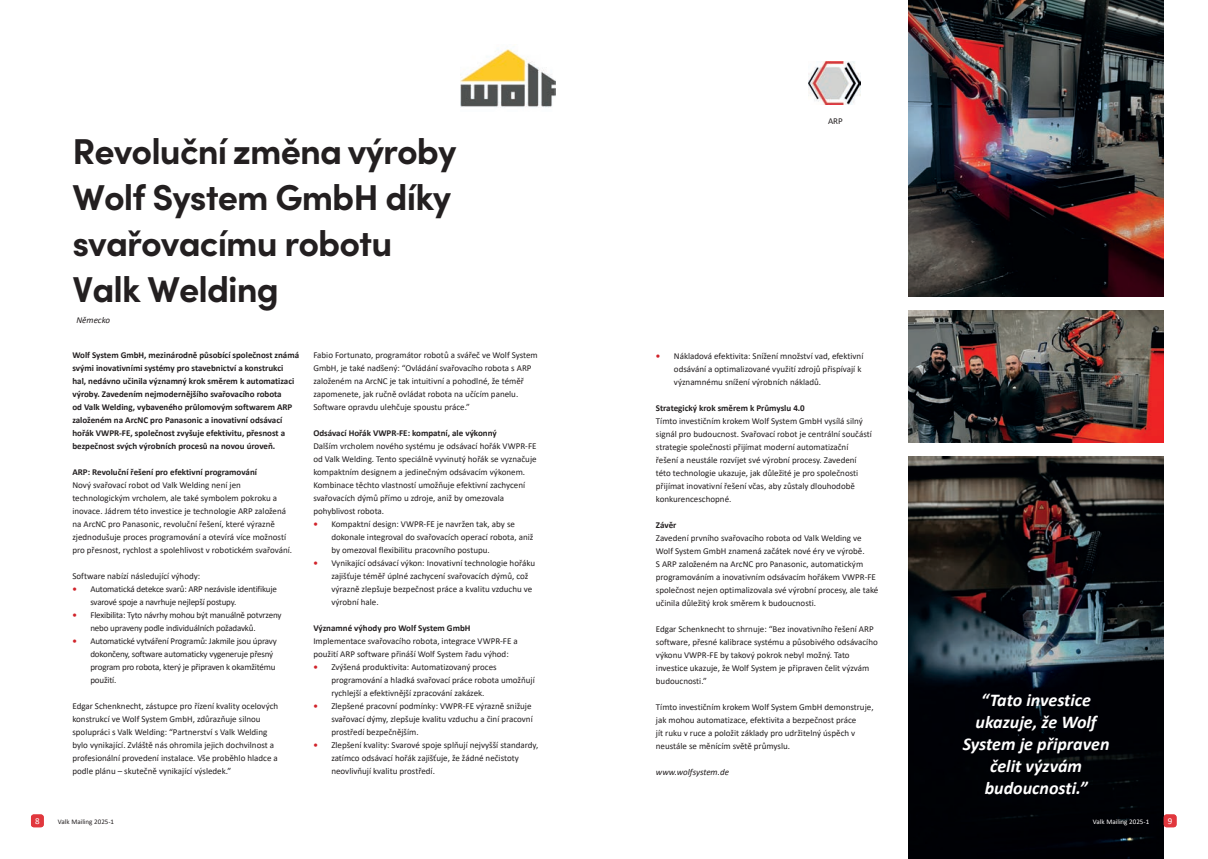
<style>
.page{position:relative;width:1208px;height:859px;background:#fff}
.page>*{position:absolute;margin:0;border:0;box-sizing:border-box;transform-origin:0 0}
.t1{font:700 36px/46px "Sofia Pro";letter-spacing:-.025em;color:#231f20}
.t2{font:italic 700 18px/22px "Calibri";color:#fff;text-align:center}
.t3{font:9px/13px "Calibri";color:#231f20}
.t4{font:700 9px/13px "Calibri";color:#231f20}
.t5{font:9px/13px "Calibri";letter-spacing:-.02em;color:#231f20}
.t6{font:italic 9px "Calibri";color:#231f20}
.t7{font:9px "Calibri";color:#fff}
.t8{font:7px "Calibri";color:#231f20}
.t9{font:7px "Calibri";color:#fff}
.s1{font-weight:700;color:#d1232a}
</style>
<div class="page">
<div style="left:31px;top:814px;width:13px;height:13px;background:#e1373d;border-radius:3px"></div>
<img style="left:909px;top:457px;width:254px;height:402px">
<div style="left:1163px;top:814px;width:13px;height:13px;background:#e1373d;border-radius:3px"></div>
<img style="left:909px;top:0;width:254px;height:297px">
<img style="left:460px;top:49px;width:95px;height:59px">
<img style="left:809px;top:61px;width:51px;height:43px">
<img style="left:909px;top:311px;width:254px;height:132px">
<h1 class="t1" style="left:72px;top:126px;width:386px">Revoluční změna výroby<br>Wolf System GmbH díky svařovacímu robotu<br>Valk Welding</h1>
<p class="t6" style="left:76px;top:314px;width:35px">Německo</p>
<p class="t4" style="left:72px;top:349px;width:228px">Wolf System GmbH, mezinárodně působící společnost známá svými inovativními systémy pro stavebnictví a konstrukci hal, nedávno učinila významný krok směrem k automatizaci výroby. Zavedením nejmodernějšího svařovacího robota<br>od Valk Welding, vybaveného průlomovým softwarem ARP založeném na ArcNC pro Panasonic a inovativní odsávací hořák VWPR-FE, společnost zvyšuje efektivitu, přesnost a bezpečnost svých výrobních procesů na novou úroveň.</p>
<p class="t4" style="left:72px;top:466px;width:186px">ARP: Revoluční řešení pro efektivní programování</p>
<p class="t3" style="left:72px;top:479px;width:221px">Nový svařovací robot od Valk Welding není jen technologickým vrcholem, ale také symbolem pokroku a inovace. Jádrem této investice je technologie ARP založená na ArcNC pro Panasonic, revoluční řešení, které výrazně zjednodušuje proces programování a otevírá více možností pro přesnost, rychlost a spolehlivost v robotickém svařování.</p>
<p class="t3" style="left:72px;top:570px;width:129px">Software nabízí následující výhody:</p>
<p class="t5" style="left:90px;top:583px;width:188px;text-indent:-18px"><span class="s1">•</span> Automatická detekce svarů: ARP nezávisle identifikuje svarové spoje a navrhuje nejlepší postupy.</p>
<p class="t5" style="left:90px;top:609px;width:193px;text-indent:-18px"><span class="s1">•</span> Flexibilita: Tyto návrhy mohou být manuálně potvrzeny nebo upraveny podle individuálních požadavků.</p>
<p class="t5" style="left:90px;top:635px;width:188px;text-indent:-18px"><span class="s1">•</span> Automatické vytváření Programů: Jakmile jsou úpravy dokončeny, software automaticky vygeneruje přesný program pro robota, který je připraven k okamžitému použití.</p>
<p class="t3" style="left:72px;top:700px;width:207px">Edgar Schenknecht, zástupce pro řízení kvality ocelových konstrukcí ve Wolf System GmbH, zdůrazňuje silnou spolupráci s Valk Welding: “Partnerství s Valk Welding bylo vynikající. Zvláště nás ohromila jejich dochvilnost a profesionální provedení instalace. Vše proběhlo hladce a podle plánu – skutečně vynikající výsledek.”</p>
<p class="t3" style="left:313px;top:349px;width:226px">Fabio Fortunato, programátor robotů a svářeč ve Wolf System GmbH, je také nadšený: “Ovládání svařovacího robota s ARP založeném na ArcNC je tak intuitivní a pohodlné, že téměř zapomenete, jak ručně ovládat robota na učícím panelu.<br>Software opravdu ulehčuje spoustu práce.”</p>
<p class="t4" style="left:313px;top:427px;width:185px">Odsávací Hořák VWPR-FE: kompatní, ale výkonný</p>
<p class="t3" style="left:313px;top:440px;width:225px">Dalším vrcholem nového systému je odsávací hořák VWPR-FE od Valk Welding. Tento speciálně vyvinutý hořák se vyznačuje kompaktním designem a jedinečným odsávacím výkonem.<br>Kombinace těchto vlastností umožňuje efektivní zachycení svařovacích dýmů přímo u zdroje, aniž by omezovala pohyblivost robota.</p>
<p class="t3" style="left:331px;top:518px;width:204px;text-indent:-18px"><span class="s1">•</span> Kompaktní design: VWPR-FE je navržen tak, aby se dokonale integroval do svařovacích operací robota, aniž by omezoval flexibilitu pracovního postupu.</p>
<p class="t3" style="left:331px;top:557px;width:205px;text-indent:-18px"><span class="s1">•</span> Vynikající odsávací výkon: Inovativní technologie hořáku zajišťuje téměř úplné zachycení svařovacích dýmů, což výrazně zlepšuje bezpečnost práce a kvalitu vzduchu ve výrobní hale.</p>
<p class="t4" style="left:313px;top:622px;width:159px">Významné výhody pro Wolf System GmbH</p>
<p class="t3" style="left:313px;top:635px;width:206px">Implementace svařovacího robota, integrace VWPR-FE a použití ARP software přináší Wolf System řadu výhod:</p>
<p class="t3" style="left:331px;top:661px;width:205px;text-indent:-18px"><span class="s1">•</span> Zvýšená produktivita: Automatizovaný proces programování a hladká svařovací práce robota umožňují rychlejší a efektivnější zpracování zakázek.</p>
<p class="t3" style="left:331px;top:700px;width:203px;text-indent:-18px"><span class="s1">•</span> Zlepšené pracovní podmínky: VWPR-FE výrazně snižuje svařovací dýmy, zlepšuje kvalitu vzduchu a činí pracovní prostředí bezpečnějším.</p>
<p class="t3" style="left:331px;top:739px;width:208px;text-indent:-18px"><span class="s1">•</span> Zlepšení kvality: Svarové spoje splňují nejvyšší standardy, zatímco odsávací hořák zajišťuje, že žádné nečistoty neovlivňují kvalitu prostředí.</p>
<p class="t3" style="left:828px;top:114px;width:16px">ARP</p>
<p class="t3" style="left:674px;top:350px;width:191px;text-indent:-18px"><span class="s1">•</span> Nákladová efektivita: Snížení množství vad, efektivní odsávání a optimalizované využití zdrojů přispívají k významnému snížení výrobních nákladů.</p>
<p class="t4" style="left:656px;top:402px;width:150px">Strategický krok směrem k Průmyslu 4.0</p>
<p class="t3" style="left:656px;top:415px;width:217px">Tímto investičním krokem Wolf System GmbH vysílá silný signál pro budoucnost. Svařovací robot je centrální součástí strategie společnosti přijímat moderní automatizační řešení a neustále rozvíjet své výrobní procesy. Zavedení této technologie ukazuje, jak důležité je pro společnosti přijímat inovativní řešení včas, aby zůstaly dlouhodobě konkurenceschopné.</p>
<p class="t4" style="left:656px;top:519px;width:22px">Závěr</p>
<p class="t3" style="left:656px;top:532px;width:224px">Zavedení prvního svařovacího robota od Valk Welding ve Wolf System GmbH znamená začátek nové éry ve výrobě.<br>S ARP založeném na ArcNC pro Panasonic, automatickým programováním a inovativním odsávacím hořákem VWPR-FE společnost nejen optimalizovala své výrobní procesy, ale také učinila důležitý krok směrem k budoucnosti.</p>
<p class="t3" style="left:656px;top:623px;width:223px">Edgar Schenknecht to shrnuje: “Bez inovativního řešení ARP software, přesné kalibrace systému a působivého odsávacího výkonu VWPR-FE by takový pokrok nebyl možný. Tato investice ukazuje, že Wolf System je připraven čelit výzvám budoucnosti.”</p>
<p class="t3" style="left:656px;top:701px;width:219px">Tímto investičním krokem Wolf System GmbH demonstruje, jak mohou automatizace, efektivita a bezpečnost práce<br>jít ruku v ruce a položit základy pro udržitelný úspěch v neustále se měnícím světě průmyslu.</p>
<p class="t6" style="left:656px;top:766px;width:75px">www.wolfsystem.de</p>
<h2 class="t2" style="left:962px;top:688px;width:148px">“Tato investice ukazuje, že Wolf<br>System je připraven čelit výzvám budoucnosti.”</h2>
<p class="t7" style="left:35px;top:815px;width:6px">8</p>
<p class="t8" style="left:58px;top:817px;width:58px">Valk Mailing 2025-1</p>
<p class="t9" style="left:1093px;top:817px;width:58px">Valk Mailing 2025-1</p>
<p class="t7" style="left:1167px;top:815px;width:6px">9</p>
</div>
